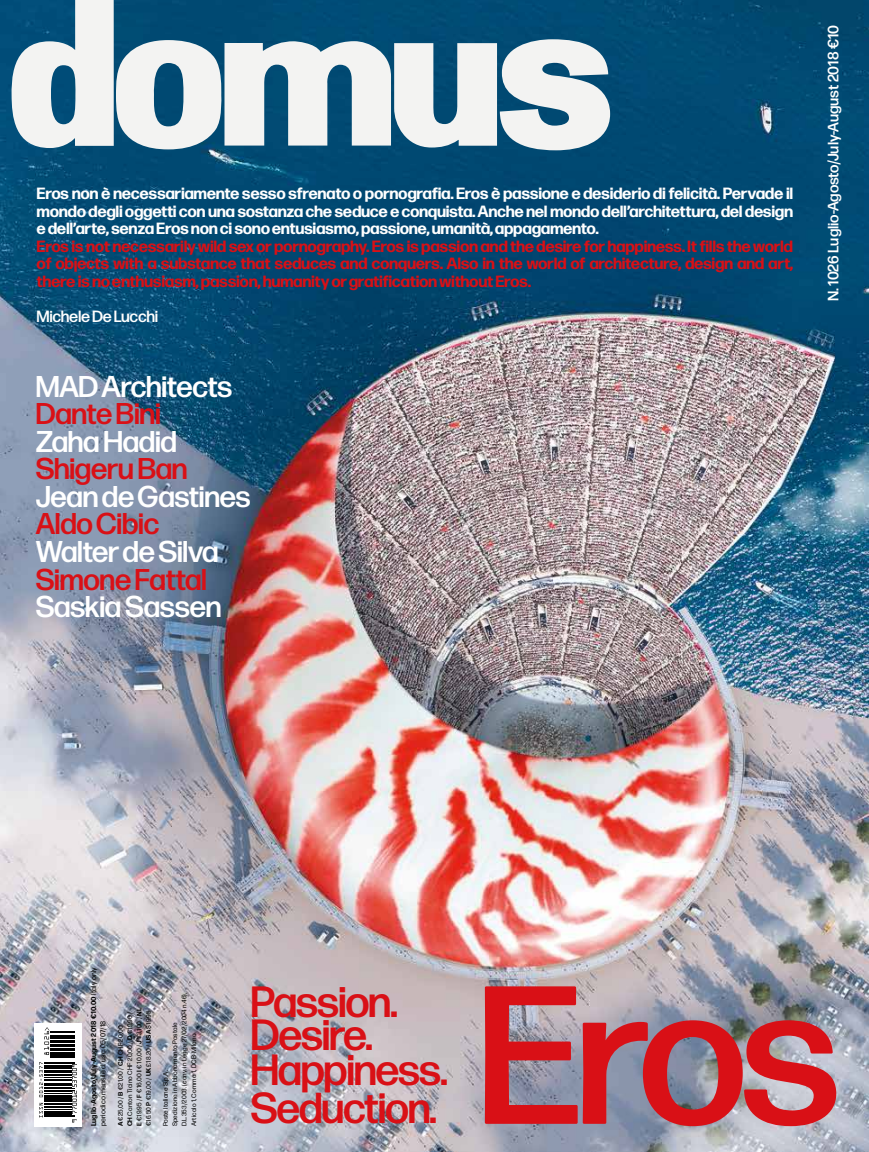
<style>
.page{position:relative;width:869px;height:1152px;background:#fff}
.page>*{position:absolute;margin:0;border:0;box-sizing:border-box;transform-origin:0 0}
.t1{font:500 196.25px "Forma DJR Banner";color:#d91016}
.t2{font:500 43.62px/34px "Forma DJR Banner";color:#d91016}
.t3{font:500 43.25px "Forma DJR Banner";color:#d91016}
.t4{font:500 30px "Forma DJR Banner";letter-spacing:.015em;color:#fff}
.t5{font:500 30px "Forma DJR Banner";letter-spacing:.015em;color:#d91016}
.t6{font:700 16.25px/17.5px "Forma DJR Banner";letter-spacing:.015em;color:#fff;text-align:justify}
.t7{font:700 16.25px/17.5px "Forma DJR Banner";letter-spacing:.015em;color:#d91016;text-align:justify}
.t8{font:500 16.25px "Forma DJR Banner";letter-spacing:.02em;color:#fff}
.t9{font:500 15px "Forma DJR Text";letter-spacing:-.005em;color:#fff}
.t10{font:7.25px/9.4px "Forma DJR Text";letter-spacing:.025em;color:#000}
.t11{font:6.5px/9.4px "Forma DJR Text";letter-spacing:.025em;color:#000}
.s1{font-weight:700}
</style>
<div class="page">
<img style="left:0;top:0;width:868px;height:1152px">
<div style="left:34px;top:1023px;width:48px;height:103px;background:#fff"></div>
<svg style="left:39px;top:1027px;width:38px;height:95px"></svg>
<svg style="left:10px;top:0;width:600px;height:150px;fill:#f3f3f2"></svg>
<p class="t6" style="left:37px;top:184px;width:757px">Eros non è necessariamente sesso sfrenato o pornografia. Eros è passione e desiderio di felicità. Pervade il mondo degli oggetti con una sostanza che seduce e conquista. Anche nel mondo dell’architettura, del design e dell’arte, senza Eros non ci sono entusiasmo, passione, umanità, appagamento.</p>
<p class="t7" style="left:37px;top:237px;width:757px">Eros is not necessarily wild sex or pornography. Eros is passion and the desire for happiness. It fills the world of objects with a substance that seduces and conquers. Also in the world of architecture, design and art, there is no enthusiasm, passion, humanity or gratification without Eros.</p>
<p class="t8" style="left:37px;top:306px;width:122px">Michele De Lucchi</p>
<h3 class="t4" style="left:36px;top:368px;width:197px">MAD Architects</h3>
<h3 class="t5" style="left:36px;top:395px;width:126px">Dante Bini</h3>
<h3 class="t4" style="left:36px;top:423px;width:142px">Zaha Hadid</h3>
<h3 class="t5" style="left:36px;top:450px;width:153px">Shigeru Ban</h3>
<h3 class="t4" style="left:36px;top:478px;width:216px">Jean de Gastines</h3>
<h3 class="t5" style="left:36px;top:505px;width:124px">Aldo Cibic</h3>
<h3 class="t4" style="left:36px;top:533px;width:184px">Walter de Silva</h3>
<h3 class="t5" style="left:36px;top:560px;width:172px">Simone Fattal</h3>
<h3 class="t4" style="left:36px;top:588px;width:186px">Saskia Sassen</h3>
<p class="t9" style="left:823px;top:301px;width:278px;rotate:-90deg">N. 1026 Luglio-Agosto/July-August 2018 €10</p>
<p class="t10" style="left:89px;top:1126px;width:161px;rotate:-90deg"><span class="s1">Luglio-Agosto/July-August 2018 €10.00</span> Italy only periodico mensile d. usc. 05/07/18</p>
<p class="t11" style="left:125px;top:1126px;width:120px;rotate:-90deg"><span class="s1">CH</span> Canton Ticino CHF 20,00 / <span class="s1">D</span> €19,90 /<br><span class="s1">E</span> €19.95 / <span class="s1">F</span> €16,00 <span class="s1">I</span> € 10,00 / <span class="s1">J</span> ¥3,100 / <span class="s1">NL </span>€16.50 <span class="s1">P</span> €19,00 / <span class="s1">UK</span> £18.20 / <span class="s1">USA</span> $19.95</p>
<p class="t11" style="left:115px;top:1126px;width:102px;rotate:-90deg"><span class="s1">A</span> €25,00 / <span class="s1">B</span> €21,00 / <span class="s1">CH</span> CHF 20,00</p>
<p class="t11" style="left:161px;top:1126px;width:135px;rotate:-90deg">Poste Italiane S.p.A.<br>Spedizione in Abbonamento Postale D.L.353/2003. (conv. in Legge 27/02/2004 n.46), Articolo 1, Comma 1, DCB-Milano</p>
<h2 class="t2" style="left:251px;top:983px;width:198px">Passion.<br>Desire.<br>Happiness.</h2>
<h3 class="t3" style="left:251px;top:1081px;width:187px">Seduction.</h3>
<h1 class="t1" style="left:480px;top:934px;width:359px">Eros</h1>
</div>
